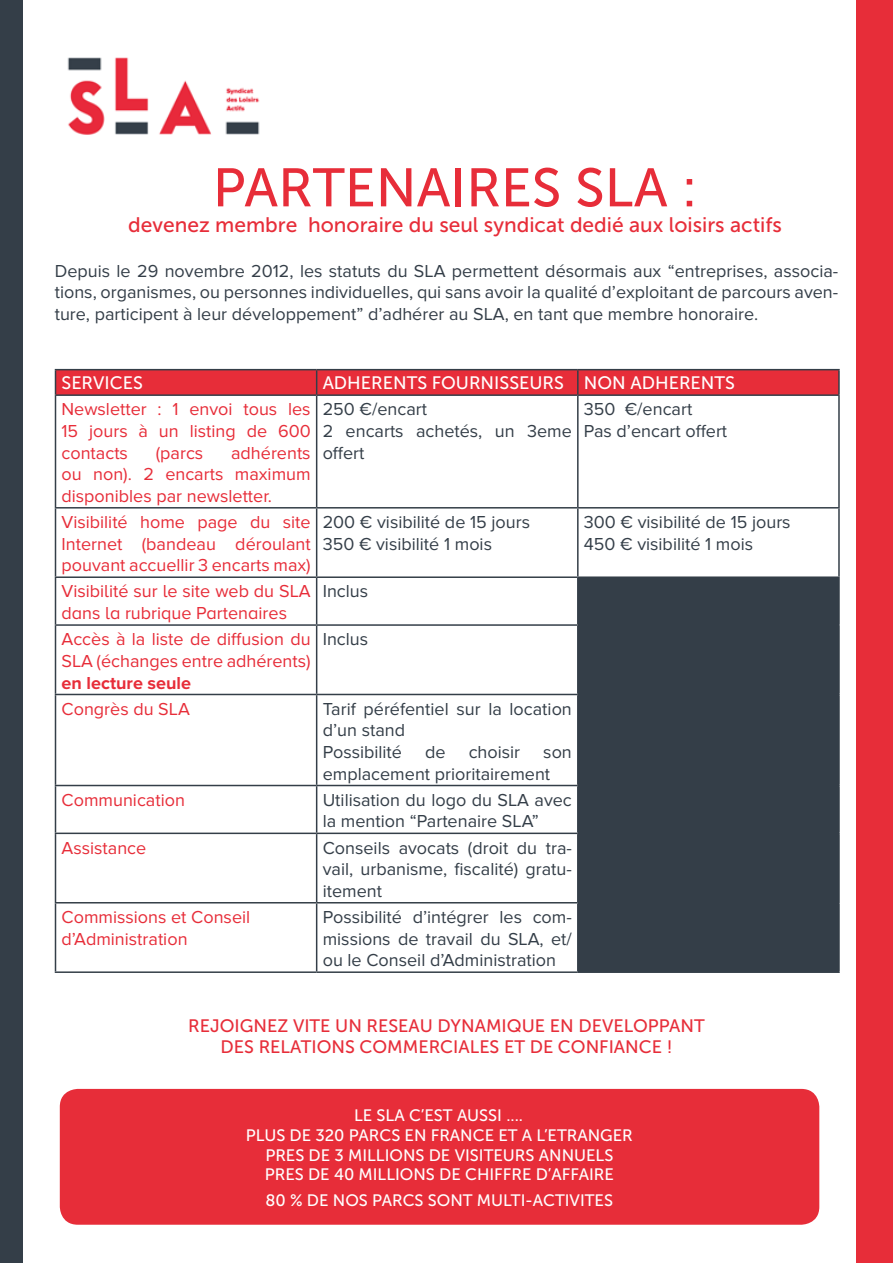
<style>
.page{position:relative;width:893px;height:1263px;background:#fff}
.page>*{position:absolute;margin:0;border:0;box-sizing:border-box;transform-origin:0 0}
.t1{font:54px "Museo Sans 500";color:#e72d39}
.t2{font:21px "Museo Sans 500";color:#e72d39}
.t3{font:18px/21.6px "Proxima Nova";color:#343e48}
.t4{font:18px/21.6px "Proxima Nova";color:#e72d39;text-align:justify}
.t5{font:18px/21.6px "Museo Sans 500";color:#e72d39;text-align:center}
.t6{font:18px/21.6px "Proxima Nova A";color:#e72d39}
.t7{font:18px "Museo Sans 500";color:#fff}
.t8{font:700 18px "Proxima Nova";color:#e72d39}
.t9{font:16.5px/19.8px "Museo Sans 500";color:#fff;text-align:center}
</style>
<div class="page">
<img style="left:67px;top:57px;width:193px;height:78px">
<div style="left:0;top:0;width:23px;height:1263px;background:#343e48"></div>
<div style="left:856px;top:0;width:37px;height:1263px;background:#e72d39"></div>
<div style="left:579px;top:578px;width:259px;height:393px;background:#343e48"></div>
<hr style="left:55px;top:369px;width:262px;height:1px;background:#343e48">
<hr style="left:317px;top:369px;width:261px;height:1px;background:#343e48">
<div style="left:55px;top:370px;width:783px;height:24px;background:#e72d39"></div>
<hr style="left:578px;top:369px;width:262px;height:1px;background:#343e48">
<hr style="left:577px;top:370px;width:2px;height:24px;background:#343e48">
<hr style="left:838px;top:370px;width:2px;height:24px;background:#343e48">
<hr style="left:55px;top:394px;width:262px;height:2px;background:#343e48">
<hr style="left:55px;top:396px;width:1px;height:111px;background:#343e48">
<hr style="left:317px;top:394px;width:261px;height:2px;background:#343e48">
<hr style="left:316px;top:396px;width:1px;height:111px;background:#343e48">
<hr style="left:578px;top:394px;width:262px;height:2px;background:#343e48">
<hr style="left:577px;top:396px;width:2px;height:111px;background:#343e48">
<hr style="left:838px;top:396px;width:2px;height:111px;background:#343e48">
<hr style="left:55px;top:507px;width:262px;height:1px;background:#343e48">
<hr style="left:55px;top:508px;width:1px;height:68px;background:#343e48">
<hr style="left:317px;top:507px;width:261px;height:1px;background:#343e48">
<hr style="left:316px;top:508px;width:1px;height:68px;background:#343e48">
<hr style="left:578px;top:507px;width:262px;height:1px;background:#343e48">
<hr style="left:577px;top:508px;width:2px;height:68px;background:#343e48">
<hr style="left:838px;top:508px;width:2px;height:68px;background:#343e48">
<hr style="left:55px;top:576px;width:262px;height:2px;background:#343e48">
<hr style="left:55px;top:578px;width:1px;height:46px;background:#343e48">
<hr style="left:317px;top:576px;width:261px;height:2px;background:#343e48">
<hr style="left:316px;top:578px;width:1px;height:46px;background:#343e48">
<hr style="left:578px;top:576px;width:262px;height:2px;background:#343e48">
<hr style="left:577px;top:578px;width:2px;height:46px;background:#343e48">
<hr style="left:838px;top:578px;width:2px;height:46px;background:#343e48">
<hr style="left:55px;top:624px;width:262px;height:2px;background:#343e48">
<hr style="left:55px;top:626px;width:1px;height:68px;background:#343e48">
<hr style="left:317px;top:624px;width:261px;height:2px;background:#343e48">
<hr style="left:316px;top:626px;width:1px;height:68px;background:#343e48">
<hr style="left:578px;top:624px;width:262px;height:2px;background:#343e48">
<hr style="left:577px;top:626px;width:2px;height:68px;background:#343e48">
<hr style="left:838px;top:626px;width:2px;height:68px;background:#343e48">
<hr style="left:55px;top:694px;width:262px;height:1px;background:#343e48">
<hr style="left:55px;top:695px;width:1px;height:90px;background:#343e48">
<hr style="left:317px;top:694px;width:261px;height:1px;background:#343e48">
<hr style="left:316px;top:695px;width:1px;height:90px;background:#343e48">
<hr style="left:578px;top:694px;width:262px;height:1px;background:#343e48">
<hr style="left:577px;top:695px;width:2px;height:90px;background:#343e48">
<hr style="left:838px;top:695px;width:2px;height:90px;background:#343e48">
<hr style="left:55px;top:785px;width:262px;height:1px;background:#343e48">
<hr style="left:55px;top:786px;width:1px;height:46px;background:#343e48">
<hr style="left:317px;top:785px;width:261px;height:1px;background:#343e48">
<hr style="left:316px;top:786px;width:1px;height:46px;background:#343e48">
<hr style="left:578px;top:785px;width:262px;height:1px;background:#343e48">
<hr style="left:577px;top:786px;width:2px;height:46px;background:#343e48">
<hr style="left:838px;top:786px;width:2px;height:46px;background:#343e48">
<hr style="left:55px;top:832px;width:262px;height:2px;background:#343e48">
<hr style="left:55px;top:834px;width:1px;height:68px;background:#343e48">
<hr style="left:317px;top:832px;width:261px;height:2px;background:#343e48">
<hr style="left:316px;top:834px;width:1px;height:68px;background:#343e48">
<hr style="left:578px;top:832px;width:262px;height:2px;background:#343e48">
<hr style="left:577px;top:834px;width:2px;height:68px;background:#343e48">
<hr style="left:838px;top:834px;width:2px;height:68px;background:#343e48">
<hr style="left:55px;top:902px;width:262px;height:1px;background:#343e48">
<hr style="left:55px;top:903px;width:1px;height:68px;background:#343e48">
<hr style="left:317px;top:902px;width:261px;height:1px;background:#343e48">
<hr style="left:316px;top:903px;width:1px;height:68px;background:#343e48">
<hr style="left:578px;top:902px;width:262px;height:1px;background:#343e48">
<hr style="left:577px;top:903px;width:2px;height:68px;background:#343e48">
<hr style="left:838px;top:903px;width:2px;height:68px;background:#343e48">
<hr style="left:55px;top:971px;width:262px;height:2px;background:#343e48">
<hr style="left:317px;top:971px;width:261px;height:2px;background:#343e48">
<hr style="left:578px;top:971px;width:262px;height:2px;background:#343e48">
<div style="left:60px;top:1089px;width:759px;height:136px;background:#e72d39;border-radius:18px"></div>
<h1 class="t1" style="left:213px;top:158px;width:486px">PARTENAIRES SLA :</h1>
<p class="t2" style="left:128px;top:213px;width:655px">devenez membre honoraire du seul syndicat dedié aux loisirs actifs</p>
<p class="t3" style="left:55px;top:260px;width:785px;text-align:justify">Depuis le 29 novembre 2012, les statuts du SLA permettent désormais aux “entreprises, associa&shy;tions, organismes, ou personnes individuelles, qui sans avoir la qualité d’exploitant de parcours aven&shy;ture, participent à leur développement” d’adhérer au SLA, en tant que membre honoraire.</p>
<p class="t7" style="left:62px;top:373px;width:83px">SERVICES</p>
<p class="t7" style="left:323px;top:373px;width:414px">ADHERENTS FOURNISSEURS NON ADHERENTS</p>
<p class="t4" style="left:62px;top:399px;width:251px">Newsletter : 1 envoi tous les 15 jours à un listing de 600 contacts</p>
<p class="t3" style="left:323px;top:399px;width:251px">250 €/encart<br>2 encarts achetés, un 3eme offert</p>
<p class="t3" style="left:584px;top:399px;width:145px">350 €/encart<br>Pas d’encart offert</p>
<p class="t4" style="left:62px;top:442px;width:251px;text-indent:170px">adhérents ou non). 2 encarts maximum disponibles par newsletter.</p>
<p class="t4" style="left:156px;top:442px;width:49px">(parcs</p>
<p class="t4" style="left:62px;top:512px;width:251px">Visibilité home page du site Internet (bandeau déroulant pouvant accuellir 3 encarts max)</p>
<p class="t3" style="left:323px;top:512px;width:209px">200 € visibilité de 15 jours<br>350 € visibilité 1 mois</p>
<p class="t3" style="left:584px;top:512px;width:208px">300 € visibilité de 15 jours<br>450 € visibilité 1 mois</p>
<p class="t6" style="left:62px;top:581px;width:251px">Visibilité sur le site web du SLA dans la rubrique Partenaires</p>
<p class="t3" style="left:323px;top:581px;width:47px">Inclus</p>
<p class="t4" style="left:62px;top:629px;width:251px">Accès à la liste de diffusion du<br>SLA (échanges entre adhérents)</p>
<p class="t8" style="left:62px;top:672px;width:131px">en lecture seule</p>
<p class="t3" style="left:323px;top:629px;width:47px">Inclus</p>
<p class="t4" style="left:62px;top:698px;width:130px">Congrès du SLA</p>
<p class="t3" style="left:323px;top:698px;width:251px">Tarif péréfentiel sur la location d’un stand<br>Possibilité</p>
<p class="t3" style="left:425px;top:742px;width:22px">de</p>
<p class="t3" style="left:469px;top:742px;width:53px">choisir</p>
<p class="t3" style="left:323px;top:742px;width:251px;text-indent:221px">son emplacement prioritairement</p>
<p class="t4" style="left:62px;top:790px;width:125px">Communication</p>
<p class="t3" style="left:323px;top:790px;width:251px">Utilisation du logo du SLA avec la mention “Partenaire SLA”</p>
<p class="t4" style="left:62px;top:837px;width:86px">Assistance</p>
<p class="t3" style="left:323px;top:837px;width:251px;text-align:justify">Conseils avocats (droit du tra&shy;vail, urbanisme, fiscalité) gratu&shy;itement</p>
<p class="t4" style="left:62px;top:907px;width:190px">Commissions et Conseil d’Administration</p>
<p class="t3" style="left:323px;top:907px;width:251px;text-align:justify">Possibilité d’intégrer les com&shy;missions de travail du SLA, et/ ou le Conseil d’Administration</p>
<p class="t5" style="left:188px;top:1015px;width:518px">REJOIGNEZ VITE UN RESEAU DYNAMIQUE EN DEVELOPPANT<br>DES RELATIONS COMMERCIALES ET DE CONFIANCE !</p>
<p class="t9" style="left:246px;top:1105px;width:389px">LE SLA C’EST AUSSI ....<br>PLUS DE 320 PARCS EN FRANCE ET A L’ETRANGER PRES DE 3 MILLIONS DE VISITEURS ANNUELS PRES DE 40 MILLIONS DE CHIFFRE D’AFFAIRE</p>
<p class="t9" style="left:266px;top:1190px;width:349px">80 % DE NOS PARCS SONT MULTI-ACTIVITES</p>
</div>
